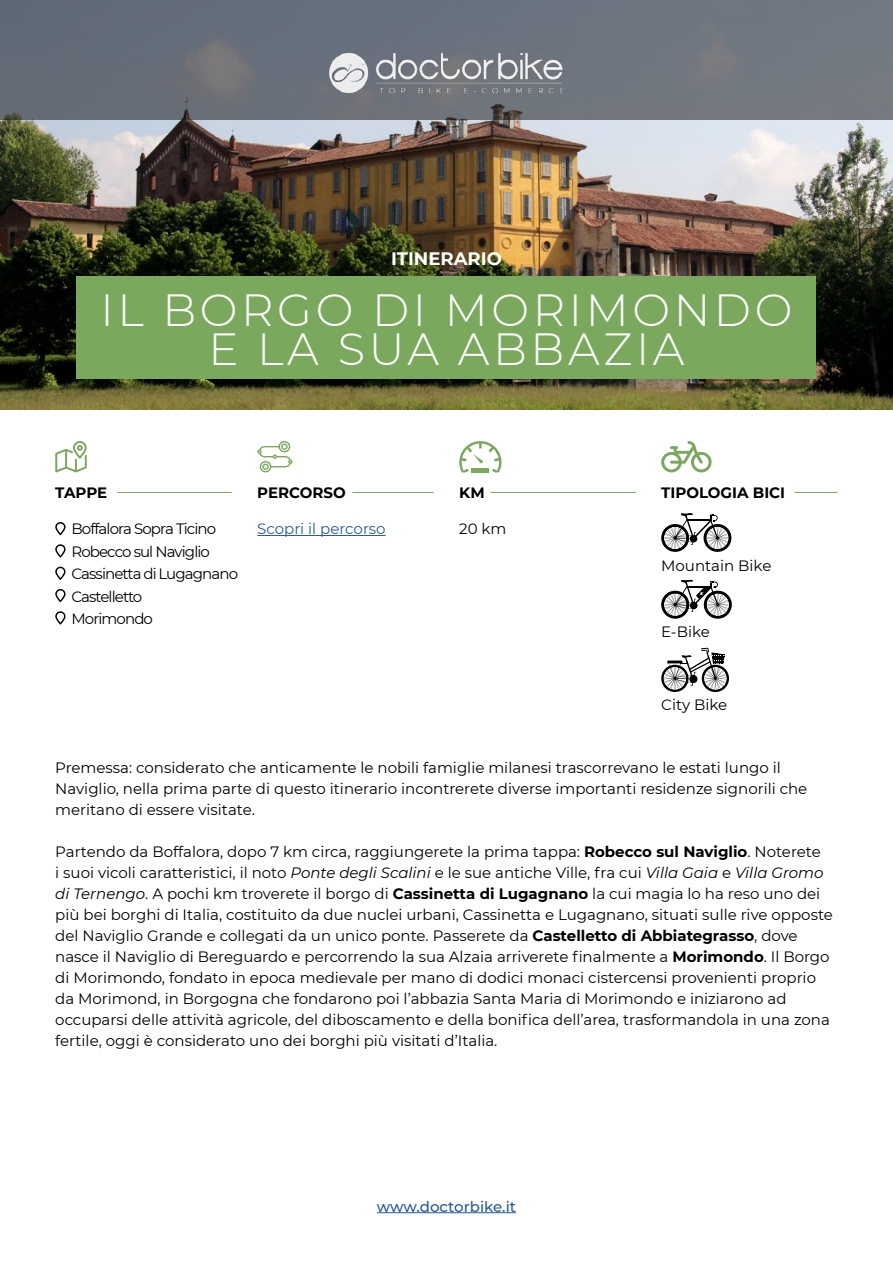
<style>
.page{position:relative;width:893px;height:1263px;background:#fff}
.page>*{position:absolute;margin:0;border:0;box-sizing:border-box;transform-origin:0 0}
.t1{font:300 45px/39px "Montserrat";letter-spacing:.08em;color:#fff;text-align:center}
.t2{font:700 18px "Montserrat";color:#fff}
.t3{font:15px/21px "Montserrat";color:#000}
.t4{font:15px/22.5px "Montserrat";letter-spacing:-.06em;color:#000}
.t5{font:700 15px "Montserrat";color:#000}
.t6{font:500 15px "Montserrat";color:#275b9b}
.t7{font:15px "Montserrat";color:#275b9b}
.s1{font-weight:700}
.s2{font-style:italic}
</style>
<div class="page">
<img style="left:0;top:119px;width:893px;height:290px">
<div style="left:0;top:0;width:893px;height:119px;background:#6b727e"></div>
<div style="left:77px;top:276px;width:739px;height:102px;background:#7aa95e"></div>
<hr style="left:257px;top:535px;width:129px;height:1px;background:#275b9b">
<hr style="left:117px;top:492px;width:115px;height:1px;background:#7aa95e">
<hr style="left:352px;top:492px;width:82px;height:1px;background:#7aa95e">
<hr style="left:490px;top:492px;width:146px;height:1px;background:#7aa95e">
<hr style="left:794px;top:492px;width:44px;height:1px;background:#7aa95e">
<svg style="left:55px;top:441px;width:32px;height:31px"></svg>
<svg style="left:257px;top:441px;width:36px;height:32px"></svg>
<svg style="left:459px;top:441px;width:42px;height:31px"></svg>
<svg style="left:55px;top:522px;width:11px;height:13px"></svg>
<svg style="left:55px;top:544px;width:11px;height:14px"></svg>
<svg style="left:55px;top:567px;width:11px;height:13px"></svg>
<svg style="left:55px;top:589px;width:11px;height:13px"></svg>
<svg style="left:55px;top:611px;width:11px;height:14px"></svg>
<img style="left:329px;top:53px;width:235px;height:48px">
<hr style="left:377px;top:1212px;width:139px;height:1px;background:#275b9b">
<svg style="left:661px;top:441px;width:51px;height:32px"></svg>
<svg style="left:661px;top:513px;width:70px;height:39px"></svg>
<svg style="left:661px;top:580px;width:71px;height:39px"></svg>
<svg style="left:661px;top:648px;width:68px;height:44px"></svg>
<p class="t2" style="left:391px;top:246px;width:112px">ITINERARIO</p>
<h1 class="t1" style="left:101px;top:289px;width:693px">IL BORGO DI MORIMONDO<br>E LA SUA ABBAZIA</h1>
<p class="t5" style="left:55px;top:481px;width:53px">TAPPE</p>
<p class="t5" style="left:257px;top:481px;width:90px">PERCORSO</p>
<p class="t5" style="left:459px;top:481px;width:27px">KM</p>
<p class="t5" style="left:661px;top:481px;width:125px">TIPOLOGIA BICI</p>
<p class="t4" style="left:71px;top:517px;width:168px">Boffalora Sopra Ticino<br>Robecco sul Naviglio<br>Cassinetta di Lugagnano<br>Castelletto<br>Morimondo</p>
<p class="t7" style="left:257px;top:519px;width:130px">Scopri il percorso</p>
<p class="t3" style="left:459px;top:518px;width:49px">20 km</p>
<p class="t3" style="left:661px;top:555px;width:112px">Mountain Bike</p>
<p class="t3" style="left:661px;top:620px;width:50px">E-Bike</p>
<p class="t3" style="left:661px;top:693px;width:67px">City Bike</p>
<p class="t3" style="left:55px;top:756px;width:753px">Premessa: considerato che anticamente le nobili famiglie milanesi trascorrevano le estati lungo il<br>Naviglio, nella prima parte di questo itinerario incontrerete diverse importanti residenze signorili che meritano di essere visitate.</p>
<p class="t3" style="left:55px;top:840px;width:779px">Partendo da Boffalora, dopo 7 km circa, raggiungerete la prima tappa: <span class="s1">Robecco sul Naviglio</span>. Noterete<br>i suoi vicoli caratteristici, il noto <span class="s2">Ponte degli Scalini</span> e le sue antiche Ville, fra cui <span class="s2">Villa Gaia</span> e <span class="s2">Villa Gromo di Ternengo</span>. A pochi km troverete il borgo di <span class="s1">Cassinetta di Lugagnano</span> la cui magia lo ha reso uno dei più bei borghi di Italia, costituito da due nuclei urbani, Cassinetta e Lugagnano, situati sulle rive opposte del Naviglio Grande e collegati da un unico ponte. Passerete da <span class="s1">Castelletto di Abbiategrasso</span>, dove nasce il Naviglio di Bereguardo e percorrendo la sua Alzaia arriverete finalmente a <span class="s1">Morimondo</span>. Il Borgo di Morimondo, fondato in epoca medievale per mano di dodici monaci cistercensi provenienti proprio da Morimond, in Borgogna che fondarono poi l’abbazia Santa Maria di Morimondo e iniziarono ad occuparsi delle attività agricole, del diboscamento e della bonifica dell’area, trasformandola in una zona fertile, oggi è considerato uno dei borghi più visitati d’Italia.</p>
<p class="t6" style="left:377px;top:1196px;width:141px">www.doctorbike.it</p>
</div>
